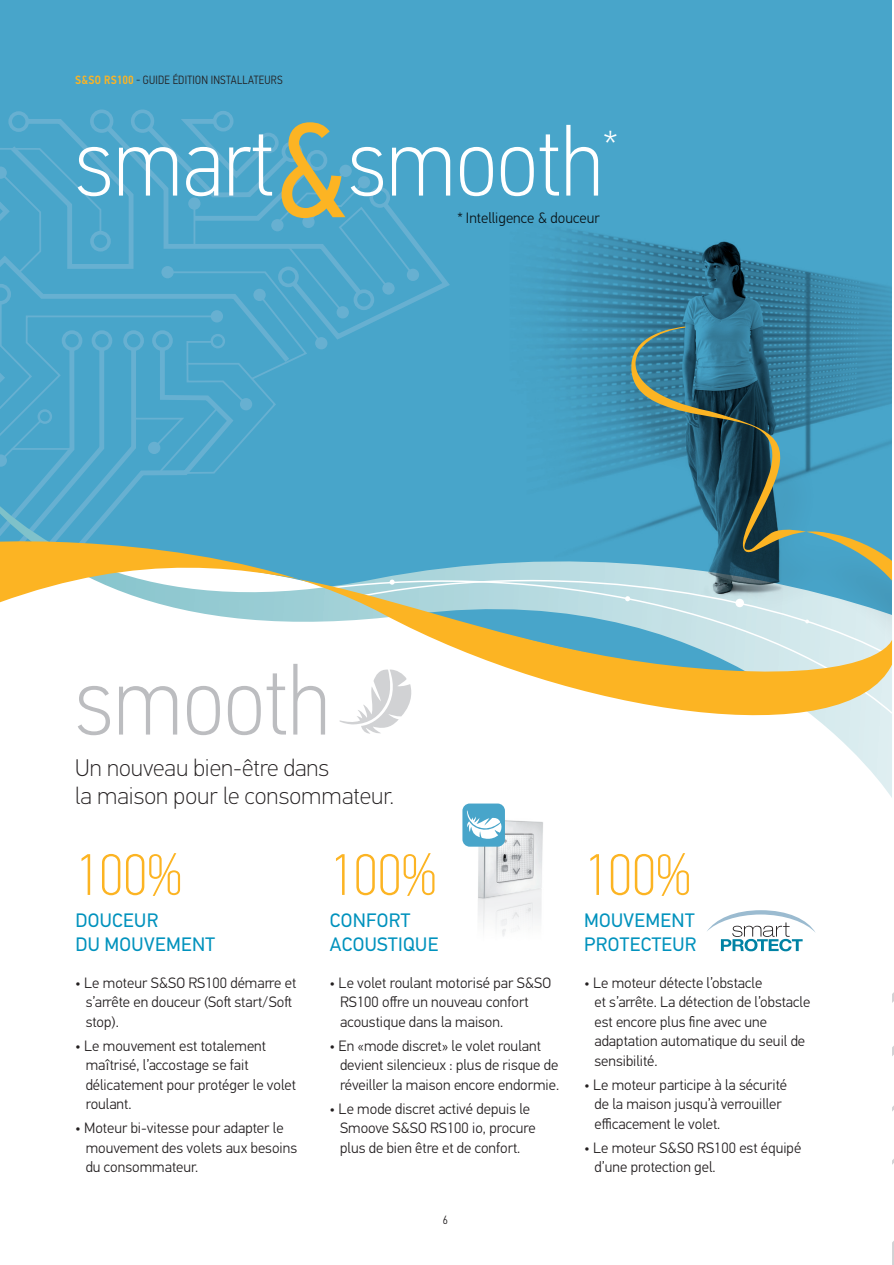
<style>
.page{position:relative;width:894px;height:1265px;background:#fff}
.page>*{position:absolute;margin:0;border:0;box-sizing:border-box;transform-origin:0 0}
.t1{font:100 97.5px "PF Din Text Cond Pro";color:#fff}
.t2{font:100 97.5px "PF Din Text Cond Pro";color:#bcbdc0}
.t3{font:100 58.5px "PF Din Text Cond Pro";color:#fcb423}
.t4{font:100 43.5px "PF Din Text Cond Pro";color:#fff}
.t5{font:100 24px/28.5px "PF Din Text Pro";color:#231f20}
.t6{font:19.5px/24px "PF Din Text Pro";letter-spacing:.02em;color:#0092bd}
.t7{font:300 15px/19.5px "PF Din Text Pro";color:#231f20}
.t8{font:300 12px "PF Din Text Cond Pro";letter-spacing:.02em;color:#231f20}
.s1{font-weight:500;color:#fcb423}
.s2{font-weight:400;font-size:135px;color:#fcb423}
</style>
<div class="page">
<div style="left:0;top:0;width:892px;height:697px;background:#48a5ca"></div>
<svg style="left:415px;top:240px;width:35px;height:62px"></svg>
<div style="left:8px;top:111px;width:21px;height:21px;border:4px solid #6fb3d3;border-radius:50%"></div>
<div style="left:213px;top:111px;width:20px;height:20px;border:4px solid #6fb3d3;border-radius:50%"></div>
<div style="left:131px;top:109px;width:23px;height:24px;border:4px solid #6fb3d3;border-radius:50%"></div>
<div style="left:90px;top:109px;width:23px;height:24px;border:4px solid #6fb3d3;border-radius:50%"></div>
<div style="left:478px;top:907px;width:64px;height:29px;background:#f6f7f7"></div>
<img style="left:462px;top:807px;width:81px;height:100px">
<div style="left:462px;top:803px;width:43px;height:43px;background:#48a5ca;border-radius:7px"></div>
<svg style="left:466px;top:810px;width:36px;height:29px"></svg>
<img style="left:538px;top:228px;width:353px;height:254px">
<div style="left:613px;top:338px;width:280px;height:439px;background:#231f20;opacity:.23"></div>
<svg style="left:603px;top:326px;width:290px;height:175px"></svg>
<hr style="left:892px;top:501px;width:1px;height:371px;background:#fff">
<svg style="left:368px;top:500px;width:524px;height:255px"></svg>
<div style="left:735px;top:599px;width:9px;height:8px;background:#fff;border-radius:50%"></div>
<svg style="left:0;top:116px;width:415px;height:617px"></svg>
<svg style="left:625px;top:596px;width:5px;height:5px"></svg>
<svg style="left:805px;top:619px;width:4px;height:4px"></svg>
<svg style="left:707px;top:910px;width:108px;height:41px"></svg>
<svg style="left:892px;top:992px;width:2px;height:273px"></svg>
<p class="t8" style="left:75px;top:73px;width:209px"><span class="s1">S&amp;SO RS100</span> - GUIDE ÉDITION INSTALLATEURS</p>
<p class="t1" style="left:75px;top:106px;width:529px">smart<span class="s2">&amp;</span>smooth</p>
<p class="t4" style="left:603px;top:121px;width:16px">*</p>
<p class="t7" style="left:457px;top:208px;width:144px">* Intelligence &amp; douceur</p>
<p class="t2" style="left:75px;top:645px;width:256px">smooth</p>
<p class="t5" style="left:75px;top:753px;width:320px">Un nouveau bien-être dans<br>la maison pour le consommateur.</p>
<p class="t3" style="left:75px;top:841px;width:109px">100%</p>
<p class="t6" style="left:75px;top:909px;width:141px">DOUCEUR<br>DU MOUVEMENT</p>
<p class="t7" style="left:86px;top:973px;width:212px;text-indent:-10px">• Le moteur S&amp;SO RS100 démarre et s’arrête en douceur (Soft start/Soft stop).</p>
<p class="t7" style="left:86px;top:1036px;width:212px;text-indent:-10px">• Le mouvement est totalement maîtrisé, l’accostage se fait délicatement pour protéger le volet roulant.</p>
<p class="t7" style="left:86px;top:1118px;width:213px;text-indent:-10px">• Moteur bi-vitesse pour adapter le mouvement des volets aux besoins du consommateur.</p>
<p class="t3" style="left:329px;top:841px;width:109px">100%</p>
<p class="t6" style="left:330px;top:909px;width:110px">CONFORT<br>ACOUSTIQUE</p>
<p class="t7" style="left:340px;top:973px;width:212px;text-indent:-10px">• Le volet roulant motorisé par S&amp;SO<br>RS100 offre un nouveau confort acoustique dans la maison.</p>
<p class="t7" style="left:340px;top:1036px;width:220px;text-indent:-10px">• En «mode discret» le volet roulant devient silencieux : plus de risque de réveiller la maison encore endormie.</p>
<p class="t7" style="left:340px;top:1098px;width:197px;text-indent:-10px">• Le mode discret activé depuis le<br>Smoove S&amp;SO RS100 io, procure plus de bien être et de confort.</p>
<p class="t8" style="left:443px;top:1212px;width:7px">6</p>
<p class="t3" style="left:584px;top:841px;width:109px">100%</p>
<p class="t6" style="left:584px;top:909px;width:114px">MOUVEMENT<br>PROTECTEUR</p>
<p class="t7" style="left:594px;top:973px;width:217px;text-indent:-10px">• Le moteur détecte l’obstacle<br>et s’arrête. La détection de l’obstacle est encore plus fine avec une adaptation automatique du seuil de sensibilité.</p>
<p class="t7" style="left:594px;top:1075px;width:194px;text-indent:-10px">• Le moteur participe à la sécurité de la maison jusqu’à verrouiller efficacement le volet.</p>
<p class="t7" style="left:594px;top:1137px;width:208px;text-indent:-10px">• Le moteur S&amp;SO RS100 est équipé d’une protection gel.</p>
</div>
